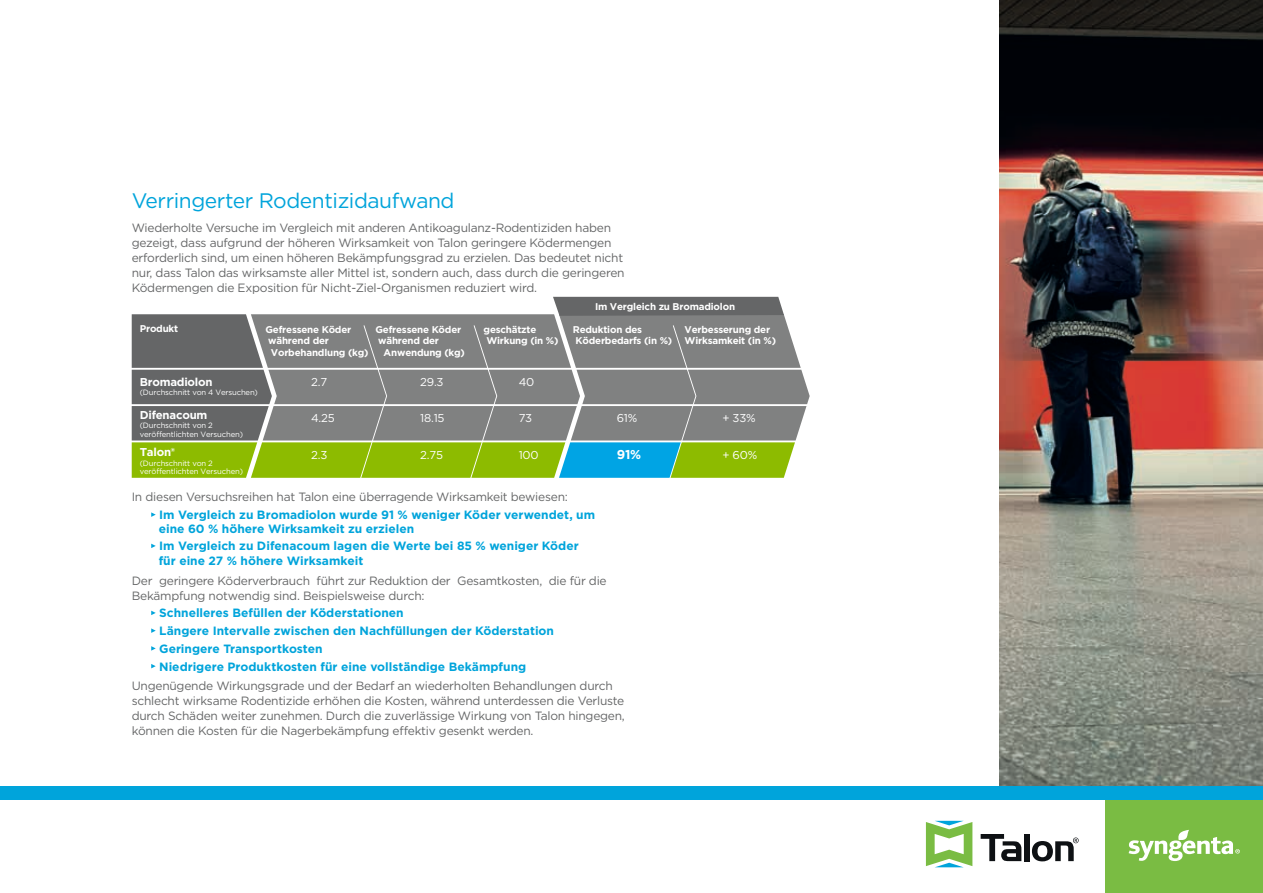
<style>
.page{position:relative;width:1263px;height:893px;background:#fff}
.page>*{position:absolute;margin:0;border:0;box-sizing:border-box;transform-origin:0 0}
.t1{font:21px "Gotham";letter-spacing:-.02em;color:#00a4db}
.t2{font:700 12.9px "Gotham";color:#fff}
.t3{font:12px/15px "Gotham";letter-spacing:-.02em;color:#656667}
.t4{font:700 12px/17.7px "Gotham";color:#00a4db}
.t5{font:11.4px "Gotham";letter-spacing:-.02em;color:#fff}
.t6{font:700 11.4px "Gotham";letter-spacing:-.02em;color:#fff}
.t7{font:700 9.75px/11.7px "Gotham";letter-spacing:-.02em;color:#fff}
.t8{font:7.65px/8.1px "Gotham";letter-spacing:-.02em;color:#fff}
</style>
<div class="page">
<svg style="left:132px;top:297px;width:678px;height:181px;background:#89967b"></svg>
<img style="left:999px;top:0;width:264px;height:787px">
<svg style="left:151px;top:512px;width:5px;height:5px"></svg>
<svg style="left:151px;top:544px;width:5px;height:4px"></svg>
<svg style="left:151px;top:611px;width:5px;height:4px"></svg>
<svg style="left:151px;top:628px;width:5px;height:5px"></svg>
<svg style="left:151px;top:646px;width:5px;height:5px"></svg>
<svg style="left:151px;top:664px;width:5px;height:4px"></svg>
<div style="left:1105px;top:787px;width:158px;height:106px;background:#7abc43"></div>
<div style="left:0;top:787px;width:1263px;height:13px;background:#00a4db"></div>
<svg style="left:926px;top:821px;width:46px;height:46px"></svg>
<svg style="left:981px;top:834px;width:40px;height:27px"></svg>
<div style="left:1024px;top:834px;width:5px;height:27px;background:#0e1114"></div>
<svg style="left:1032px;top:837px;width:46px;height:24px"></svg>
<svg style="left:1128px;top:830px;width:112px;height:31px"></svg>
<h1 class="t1" style="left:132px;top:187px;width:324px">Verringerter Rodentizidaufwand</h1>
<p class="t3" style="left:132px;top:220px;width:494px">Wiederholte Versuche im Vergleich mit anderen Antikoagulanz-Rodentiziden haben gezeigt, dass aufgrund der höheren Wirksamkeit von Talon geringere Ködermengen erforderlich sind, um einen höheren Bekämpfungsgrad zu erzielen. Das bedeutet nicht nur, dass Talon das wirksamste aller Mittel ist, sondern auch, dass durch die geringeren Ködermengen die Exposition für Nicht-Ziel-Organismen reduziert wird.</p>
<p class="t7" style="left:140px;top:322px;width:40px">Produkt</p>
<p class="t7" style="left:595px;top:301px;width:142px">Im Vergleich zu Bromadiolon</p>
<p class="t7" style="left:265px;top:323px;width:105px">Gefressene Köder während der<br>Vorbehandlung (kg)</p>
<p class="t7" style="left:573px;top:323px;width:101px">Reduktion des<br>Köderbedarfs (in %)</p>
<p class="t7" style="left:685px;top:323px;width:93px">Verbesserung der<br>Wirksamkeit (in %)</p>
<p class="t7" style="left:375px;top:323px;width:87px">Gefressene Köder</p>
<p class="t7" style="left:378px;top:335px;width:62px">während der</p>
<p class="t7" style="left:384px;top:347px;width:83px">Anwendung (kg)</p>
<p class="t7" style="left:484px;top:323px;width:76px">geschätzte<br>Wirkung (in %)</p>
<p class="t6" style="left:140px;top:374px;width:74px">Bromadiolon</p>
<p class="t8" style="left:140px;top:388px;width:120px">(Durchschnitt von 4 Versuchen)</p>
<p class="t5" style="left:311px;top:374px;width:17px">2.7</p>
<p class="t6" style="left:140px;top:407px;width:69px">Difenacoum</p>
<p class="t5" style="left:311px;top:411px;width:25px">4.25</p>
<p class="t8" style="left:140px;top:421px;width:105px">(Durchschnitt von 2<br>verö entlichten Versuchen)</p>
<p class="t6" style="left:140px;top:445px;width:37px">Talon®</p>
<p class="t8" style="left:140px;top:459px;width:105px">(Durchschnitt von 2<br>verö entlichten Versuchen)</p>
<p class="t5" style="left:311px;top:447px;width:18px">2.3</p>
<p class="t5" style="left:420px;top:374px;width:25px">29.3</p>
<p class="t5" style="left:420px;top:411px;width:26px">18.15</p>
<p class="t5" style="left:420px;top:447px;width:24px">2.75</p>
<p class="t5" style="left:519px;top:374px;width:17px">40</p>
<p class="t5" style="left:519px;top:411px;width:15px">73</p>
<p class="t5" style="left:519px;top:447px;width:21px">100</p>
<p class="t5" style="left:617px;top:411px;width:22px">61%</p>
<p class="t2" style="left:617px;top:446px;width:26px">91%</p>
<p class="t3" style="left:132px;top:489px;width:438px">In diesen Versuchsreihen hat Talon eine überragende Wirksamkeit bewiesen:</p>
<p class="t4" style="left:159px;top:508px;width:438px;line-height:13.5px">Im Vergleich zu Bromadiolon wurde 91 % weniger Köder verwendet, um eine 60 % höhere Wirksamkeit zu erzielen</p>
<p class="t4" style="left:159px;top:538px;width:421px;line-height:15px">Im Vergleich zu Difenacoum lagen die Werte bei 85 % weniger Köder für eine 27 % höhere Wirksamkeit</p>
<p class="t3" style="left:132px;top:572px;width:476px">Der geringere Köderverbrauch führt zur Reduktion der Gesamtkosten, die für die<br>Bekämpfung notwendig sind. Beispielsweise durch:</p>
<p class="t4" style="left:159px;top:604px;width:396px">Schnelleres Befüllen der Köderstationen<br>Längere Intervalle zwischen den Nachfüllungen der Köderstation Geringere Transportkosten<br>Niedrigere Produktkosten für eine vollständige Bekämpfung</p>
<p class="t3" style="left:132px;top:678px;width:495px">Ungenügende Wirkungsgrade und der Bedarf an wiederholten Behandlungen durch schlecht wirksame Rodentizide erhöhen die Kosten, während unterdessen die Verluste durch Schäden weiter zunehmen. Durch die zuverlässige Wirkung von Talon hingegen, können die Kosten für die Nagerbekämpfung effektiv gesenkt werden.</p>
<p class="t5" style="left:722px;top:411px;width:35px">+ 33%</p>
<p class="t5" style="left:722px;top:447px;width:36px">+ 60%</p>
</div>
